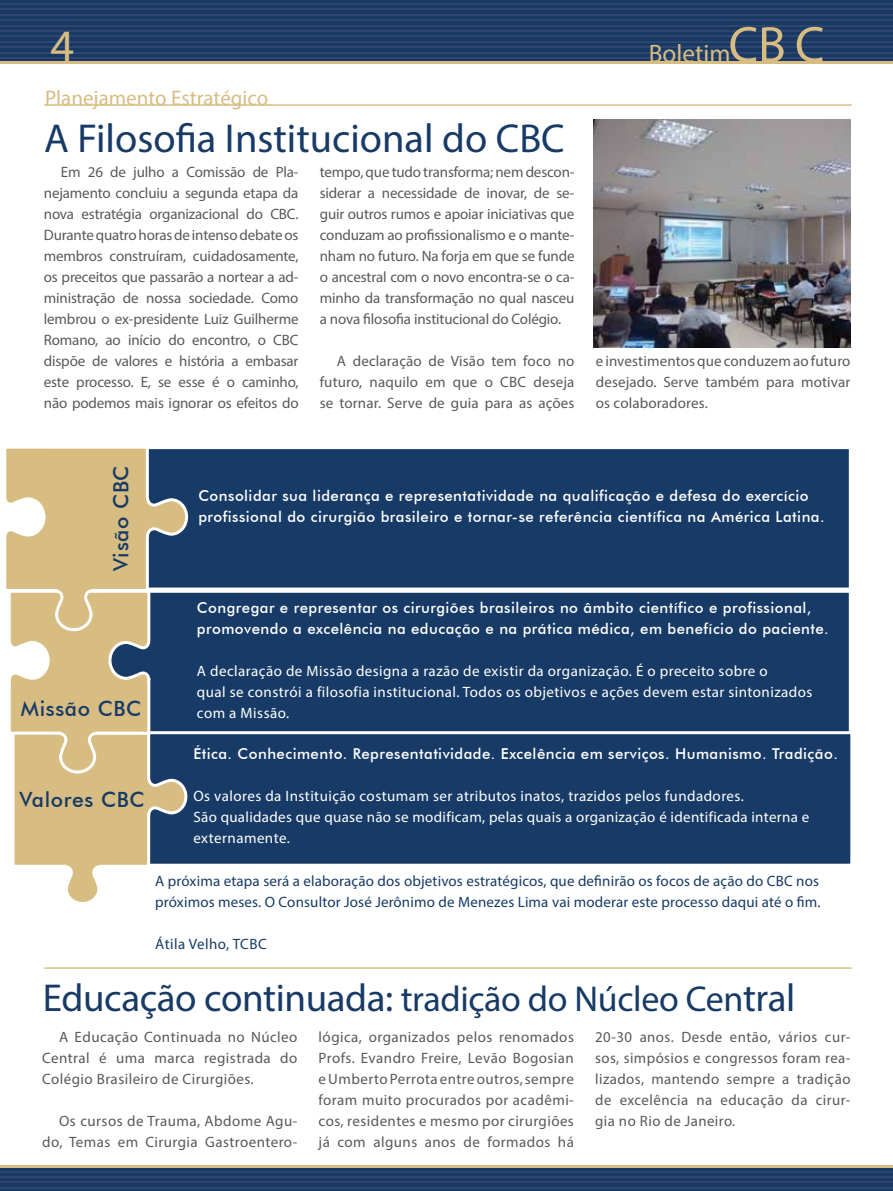
<style>
.page{position:relative;width:893px;height:1191px;background:#fff}
.page>*{position:absolute;margin:0;border:0;box-sizing:border-box;transform-origin:0 0}
.t1{font:46.5px "Myriad Pro";color:#d8bd82}
.t2{font:40.5px "Myriad Pro";color:#173b66}
.t3{font:39px "Myriad Pro";letter-spacing:-.01em;color:#173b66}
.t4{font:25.35px "Myriad Pro";color:#d8bd82}
.t5{font:500 21px "Futura BT";letter-spacing:.03em;color:#173b66}
.t6{font:21px "Myriad Pro";color:#d8bd82}
.t7{font:15px/21px "Myriad Pro";letter-spacing:.015em;color:#58595b;text-align:justify}
.t8{font:500 15px/21px "Futura BT";letter-spacing:.03em;color:#fff}
.t9{font:15px/21px "Myriad Pro";letter-spacing:.03em;color:#fff}
.t10{font:15px/21px "Myriad Pro";letter-spacing:.01em;color:#173b66}
.t11{font:15px "Myriad Pro";letter-spacing:.03em;color:#173b66}
.s1{font-size:50.85px}
.s2{font-size:36px}
</style>
<div class="page">
<div style="left:0;top:0;width:893px;height:62px;background:#193965"></div>
<hr style="left:0;top:3px;width:893px;height:2px;background:#2f466f">
<hr style="left:0;top:9px;width:893px;height:1px;background:#2f466f">
<hr style="left:0;top:14px;width:893px;height:2px;background:#2f466f">
<hr style="left:0;top:19px;width:893px;height:2px;background:#2f466f">
<hr style="left:0;top:25px;width:893px;height:1px;background:#2f466f">
<hr style="left:0;top:30px;width:893px;height:2px;background:#2f466f">
<hr style="left:0;top:36px;width:893px;height:1px;background:#2f466f">
<hr style="left:0;top:41px;width:893px;height:2px;background:#2f466f">
<hr style="left:0;top:47px;width:893px;height:1px;background:#2f466f">
<hr style="left:0;top:52px;width:893px;height:1px;background:#2f466f">
<hr style="left:0;top:57px;width:893px;height:2px;background:#2f466f">
<hr style="left:0;top:62px;width:893px;height:2px;background:#d8bd82">
<svg style="left:0;top:1167px;width:893px;height:24px;background:#274268"></svg>
<hr style="left:0;top:1187px;width:893px;height:1px;background:#2f466f">
<hr style="left:0;top:1181px;width:893px;height:2px;background:#2f466f">
<hr style="left:0;top:1176px;width:893px;height:1px;background:#2f466f">
<hr style="left:0;top:1170px;width:893px;height:2px;background:#2f466f">
<hr style="left:0;top:1165px;width:893px;height:2px;background:#d8bd82">
<div style="left:107px;top:731px;width:746px;height:135px;background:#173b66;border:3px solid #fff"></div>
<div style="left:75px;top:590px;width:777px;height:144px;background:#173b66;border:3px solid #fff"></div>
<div style="left:75px;top:446px;width:777px;height:144px;background:#173b66;border:3px solid #fff"></div>
<hr style="left:44px;top:104px;width:808px;height:2px;background:#d8bd82">
<hr style="left:44px;top:967px;width:808px;height:1px;background:#d8bd82">
<svg style="left:6px;top:446px;width:184px;height:456px"></svg>
<img style="left:593px;top:119px;width:257px;height:228px">
<h1 class="t1" style="left:51px;top:18px;width:25px">4</h1>
<h3 class="t4" style="left:649px;top:38px;width:177px">Boletim<span class="s1">CB C</span></h3>
<h3 class="t6" style="left:45px;top:85px;width:225px">Planejamento Estratégico</h3>
<h2 class="t2" style="left:44px;top:114px;width:522px">A Filosofia Institucional do CBC</h2>
<p class="t7" style="left:44px;top:161px;width:256px;text-indent:17px">Em 26 de julho a Comissão de Pla&shy;nejamento concluiu a segunda etapa da nova estratégia organizacional do CBC.<br>Durante quatro horas de intenso debate os membros construíram, cuidadosamente, os preceitos que passarão a nortear a ad&shy;ministração de nossa sociedade. Como lembrou o ex-presidente Luiz Guilherme Romano, ao início do encontro, o CBC dispõe de valores e história a embasar este processo. E, se esse é o caminho, não podemos mais ignorar os efeitos do</p>
<p class="t7" style="left:320px;top:161px;width:256px">tempo, que tudo transforma; nem descon&shy;siderar a necessidade de inovar, de se&shy;guir outros rumos e apoiar iniciativas que conduzam ao profissionalismo e o mante&shy;nham no futuro. Na forja em que se funde o ancestral com o novo encontra-se o ca&shy;minho da transformação no qual nasceu a nova filosofia institucional do Colégio.</p>
<p class="t7" style="left:320px;top:350px;width:256px;text-indent:17px">A declaração de Visão tem foco no futuro, naquilo em que o CBC deseja se tornar. Serve de guia para as ações</p>
<p class="t7" style="left:596px;top:350px;width:256px">e investimentos que conduzem ao futuro desejado. Serve também para motivar os colaboradores.</p>
<h3 class="t5" style="left:108px;top:571px;width:107px;rotate:-90deg">Visão CBC</h3>
<p class="t8" style="left:198px;top:485px;width:628px">Consolidar sua liderança e representatividade na qualificação e defesa do exercício profissional do cirurgião brasileiro e tornar-se referência científica na América Latina.</p>
<p class="t8" style="left:197px;top:597px;width:633px">Congregar e representar os cirurgiões brasileiros no âmbito científico e profissional, promovendo a excelência na educação e na prática médica, em benefício do paciente.</p>
<p class="t9" style="left:197px;top:660px;width:617px">A declaração de Missão designa a razão de existir da organização. É o preceito sobre o<br>qual se constrói a filosofia institucional. Todos os objetivos e ações devem estar sintonizados</p>
<h3 class="t5" style="left:21px;top:695px;width:122px">Missão CBC</h3>
<p class="t9" style="left:197px;top:702px;width:94px">com a Missão.</p>
<h3 class="t5" style="left:19px;top:786px;width:127px">Valores CBC</h3>
<p class="t8" style="left:193px;top:742px;width:646px">Ética. Conhecimento. Representatividade. Excelência em serviços. Humanismo. Tradição.</p>
<p class="t9" style="left:193px;top:785px;width:617px">Os valores da Instituição costumam ser atributos inatos, trazidos pelos fundadores.<br>São qualidades que quase não se modificam, pelas quais a organização é identificada interna e externamente.</p>
<p class="t10" style="left:155px;top:870px;width:667px">A próxima etapa será a elaboração dos objetivos estratégicos, que definirão os focos de ação do CBC nos próximos meses. O Consultor José Jerônimo de Menezes Lima vai moderar este processo daqui até o fim.</p>
<p class="t11" style="left:155px;top:935px;width:113px">Átila Velho, TCBC</p>
<h3 class="t3" style="left:43px;top:974px;width:754px">Educação continuada: <span class="s2">tradição do Núcleo Cen</span>tral</h3>
<p class="t7" style="left:42px;top:1026px;width:257px;text-indent:17px">A Educação Continuada no Núcleo Central é uma marca registrada do Colégio Brasileiro de Cirurgiões.</p>
<p class="t7" style="left:42px;top:1110px;width:257px;text-align:right">Os cursos de Trauma, Abdome Agu&shy;do, Temas em Cirurgia Gastroentero-</p>
<p class="t7" style="left:319px;top:1026px;width:257px">lógica, organizados pelos renomados Profs. Evandro Freire, Levão Bogosian e Umberto Perrota entre outros, sempre foram muito procurados por acadêmi&shy;cos, residentes e mesmo por cirurgiões já com alguns anos de formados há</p>
<p class="t7" style="left:595px;top:1026px;width:257px">20-30 anos. Desde então, vários cur&shy;sos, simpósios e congressos foram rea&shy;lizados, mantendo sempre a tradição de excelência na educação da cirur&shy;gia no Rio de Janeiro.</p>
</div>
